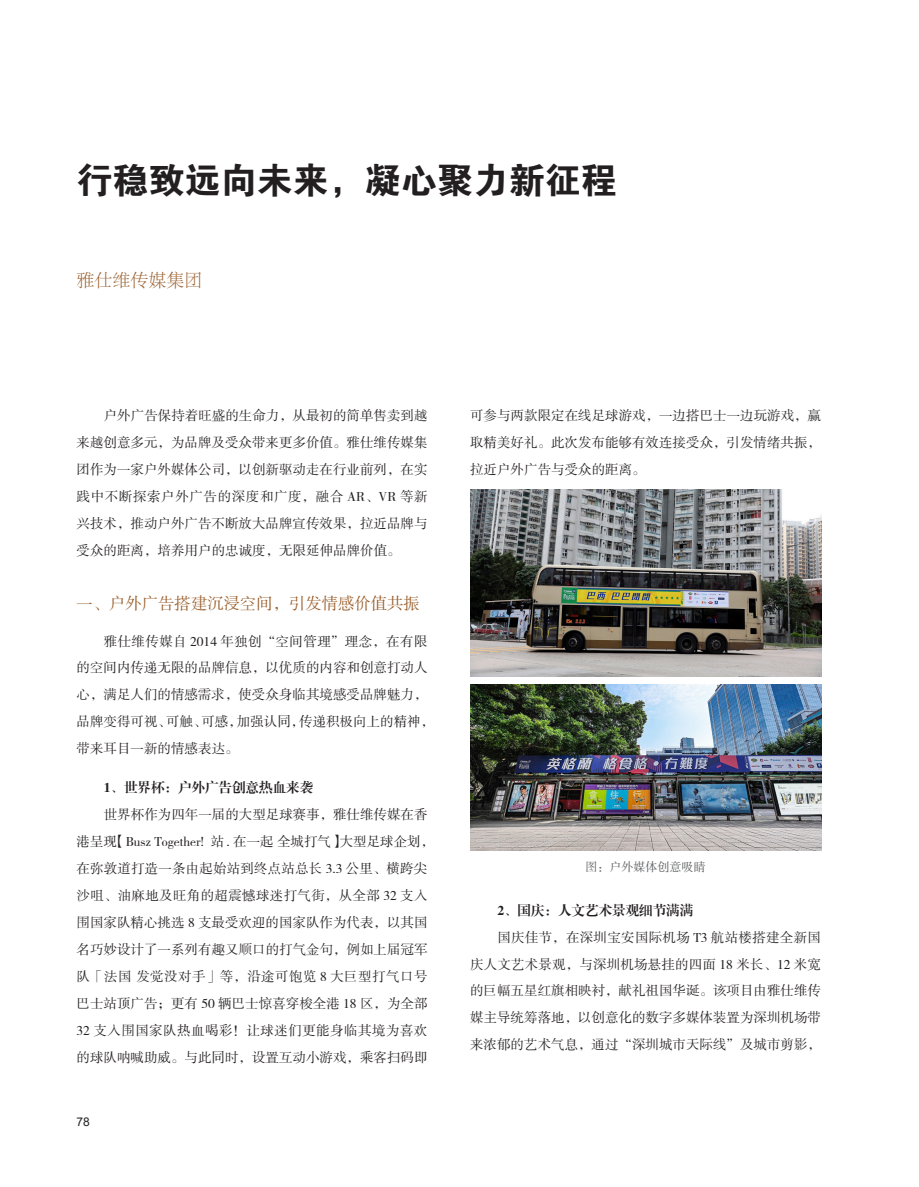
<style>
.page{position:relative;width:919px;height:1187px;background:#fff}
.page>*{position:absolute;margin:0;border:0;box-sizing:border-box;transform-origin:0 0}
.t1{font:36px "FZDHTK GBK1 0";color:#231f20}
.t2{font:300 18px "Adobe Song Std";color:#985b27}
.t3{font:16.5px "FZSSK GBK1 0";color:#985b27}
.缩进{font:13.5px/27px "FZSSK GBK1 0";color:#231f20;text-align:justify}
.缩进-2{font:13.5px "FZXBSK GBK1 0";color:#231f20}
.t4{font:12px "FZSSK GBK1 0";color:#57585a}
.t5{font:12px "Arial";color:#231f20}
</style>
<div class="page">
<img style="left:470px;top:489px;width:351px;height:187px">
<img style="left:470px;top:684px;width:351px;height:166px">
<p class="t1" style="left:77px;top:160px;width:541px">行稳致远向未来，凝心聚力新征程</p>
<p class="t2" style="left:77px;top:271px;width:128px">雅仕维传媒集团</p>
<p class="缩进" style="left:77px;top:402px;width:352px;text-indent:27px">户外广告保持着旺盛的生命力，从最初的简单售卖到越来越创意多元，为品牌及受众带来更多价值。雅仕维传媒集团作为一家户外媒体公司，以创新驱动走在行业前列，在实践中不断探索户外广告的深度和广度，融合 AR、VR 等新兴技术，推动户外广告不断放大品牌宣传效果，拉近品牌与受众的距离，培养用户的忠诚度，无限延伸品牌价值。</p>
<p class="t3" style="left:77px;top:595px;width:345px">一、户外广告搭建沉浸空间，引发情感价值共振</p>
<p class="缩进" style="left:77px;top:628px;width:359px;text-align:left;text-indent:27px">雅仕维传媒自 2014 年独创“空间管理”理念，在有限的空间内传递无限的品牌信息，以优质的内容和创意打动人心，满足人们的情感需求，使受众身临其境感受品牌魅力，品牌变得可视、可触、可感，加强认同，传递积极向上的精神，带来耳目一新的情感表达。</p>
<p class="缩进-2" style="left:104px;top:780px;width:211px">1、世界杯：户外广告创意热血来袭</p>
<p class="缩进" style="left:77px;top:801px;width:359px;text-align:left;text-indent:27px">世界杯作为四年一届的大型足球赛事，雅仕维传媒在香港呈现【Busz Together! 站 . 在一起 全城打气】大型足球企划，在弥敦道打造一条由起始站到终点站总长 3.3 公里、横跨尖沙咀、油麻地及旺角的超震憾球迷打气街，从全部 32 支入围国家队精心挑选 8 支最受欢迎的国家队作为代表，以其国名巧妙设计了一系列有趣又顺口的打气金句，例如上届冠军队「法国 发觉没对手」等，沿途可饱览 8 大巨型打气口号巴士站顶广告；更有 50 辆巴士惊喜穿梭全港 18 区，为全部<br>32 支入围国家队热血喝彩！让球迷们更能身临其境为喜欢的球队呐喊助威。与此同时，设置互动小游戏，乘客扫码即</p>
<p class="t5" style="left:77px;top:1113px;width:15px">78</p>
<p class="缩进" style="left:470px;top:402px;width:352px">可参与两款限定在线足球游戏，一边搭巴士一边玩游戏，赢取精美好礼。此次发布能够有效连接受众，引发情绪共振，拉近户外广告与受众的距离。</p>
<p class="t4" style="left:585px;top:860px;width:121px">图：户外媒体创意吸睛</p>
<p class="缩进-2" style="left:497px;top:902px;width:197px">2、国庆：人文艺术景观细节满满</p>
<p class="缩进" style="left:470px;top:924px;width:352px;text-indent:27px">国庆佳节，在深圳宝安国际机场 T3 航站楼搭建全新国庆人文艺术景观，与深圳机场悬挂的四面 18 米长、12 米宽的巨幅五星红旗相映衬，献礼祖国华诞。该项目由雅仕维传媒主导统筹落地，以创意化的数字多媒体装置为深圳机场带来浓郁的艺术气息，通过“深圳城市天际线”及城市剪影，</p>
</div>
